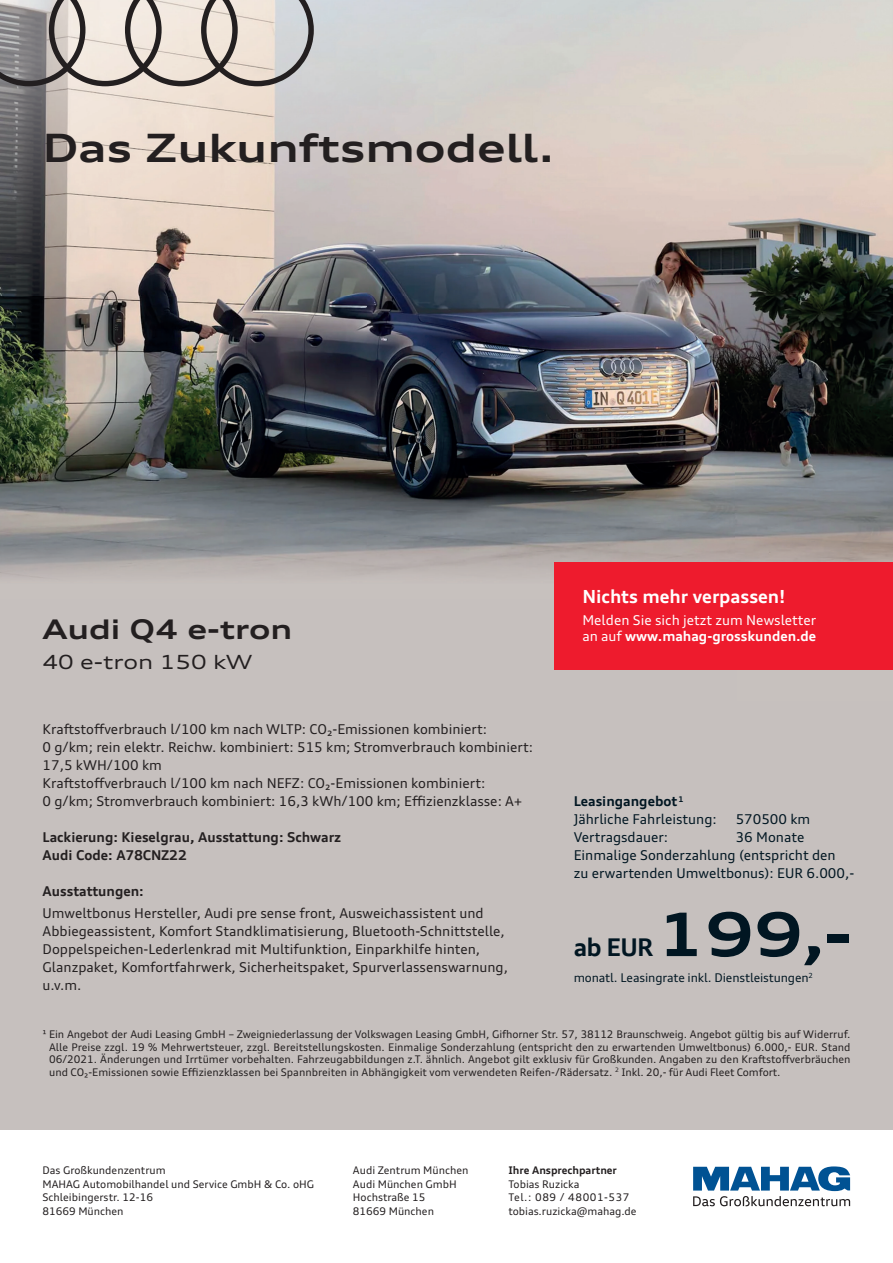
<style>
.page{position:relative;width:893px;height:1263px;background:#fff}
.page>*{position:absolute;margin:0;border:0;box-sizing:border-box;transform-origin:0 0}
.t1{font:125.1px "Audi Rings";color:#231f20}
.t2{font:700 expanded 60px "Audi Type";color:#011622}
.t3{font:700 expanded 39px "Audi Type";color:#231f20}
.t4{font:700 expanded 27px "Audi Type";color:#231f20}
.t5{font:700 24.3px "Audi Type";color:#011622}
.t6{font:expanded 19.5px "Audi Type";color:#231f20}
.t7{font:700 18px "Audi Type";color:#fff}
.t8{font:13.5px/18px "Audi Type";color:#231f20}
.t9{font:13.5px/18px "Audi Type";color:#011622}
.t10{font:700 13.5px/18px "Audi Type";color:#231f20}
.t11{font:13.5px/16.2px "Audi Type";color:#fff}
.t12{font:12px "Audi Type";letter-spacing:-.01em;color:#011622}
.t13{font:10.5px/13.5px "Audi Type";color:#231f20}
.t14{font:700 10.5px "Audi Type";color:#231f20}
.s1{font-weight:700}
</style>
<div class="page">
<div style="left:0;top:0;width:893px;height:1129px;background:#c6c0be"></div>
<img style="left:0;top:0;width:893px;height:670px">
<svg style="left:693px;top:1166px;width:157px;height:40px"></svg>
<div style="left:555px;top:562px;width:338px;height:107px;background:#ee1b2d"></div>
<h1 class="t1" style="left:-31px;top:-30px;width:351px">~</h1>
<h3 class="t3" style="left:43px;top:124px;width:513px">Das Zukunftsmodell.</h3>
<h3 class="t4" style="left:43px;top:613px;width:251px">Audi Q4 e-tron</h3>
<h3 class="t6" style="left:43px;top:650px;width:211px">40 e-tron 150 kW</h3>
<p class="t8" style="left:43px;top:720px;width:492px">Kraftstoffverbrauch l/100 km nach WLTP: CO₂-Emissionen kombiniert:<br>0 g/km; rein elektr. Reichw. kombiniert: 515 km; Stromverbrauch kombiniert:<br>17,5 kWH/100 km<br>Kraftstoffverbrauch l/100 km nach NEFZ: CO₂-Emissionen kombiniert:<br>0 g/km; Stromverbrauch kombiniert: 16,3 kWh/100 km; Effizienzklasse: A+</p>
<p class="t10" style="left:43px;top:828px;width:300px">Lackierung: Kieselgrau, Ausstattung: Schwarz<br>Audi Code: A78CNZ22</p>
<p class="t10" style="left:43px;top:882px;width:103px">Ausstattungen:</p>
<p class="t8" style="left:43px;top:904px;width:467px">Umweltbonus Hersteller, Audi pre sense front, Ausweichassistent und Abbiegeassistent, Komfort Standklimatisierung, Bluetooth-Schnittstelle, Doppelspeichen-Lederlenkrad mit Multifunktion, Einparkhilfe hinten, Glanzpaket, Komfortfahrwerk, Sicherheitspaket, Spurverlassenswarnung, u.v.m.</p>
<h3 class="t7" style="left:582px;top:585px;width:205px">Nichts mehr verpassen!</h3>
<p class="t11" style="left:582px;top:611px;width:235px">Melden Sie sich jetzt zum Newsletter an auf <span class="s1">www.mahag-grosskunden.de</span></p>
<p class="t9" style="left:574px;top:792px;width:145px"><span class="s1">Leasingangebot</span> <sup>1<br></sup>Jährliche Fahrleistung:</p>
<p class="t9" style="left:736px;top:810px;width:76px">570500 km</p>
<p class="t9" style="left:574px;top:828px;width:96px">Vertragsdauer:</p>
<p class="t9" style="left:574px;top:828px;width:282px;text-indent:162px">36 Monate<br>Einmalige Sonderzahlung (entspricht den<br>zu erwartenden Umweltbonus): EUR 6.000,-</p>
<h2 class="t2" style="left:655px;top:897px;width:199px">199,-</h2>
<p class="t12" style="left:574px;top:971px;width:241px">monatl. Leasingrate inkl. Dienstleistungen<sup>2</sup></p>
<h3 class="t5" style="left:574px;top:932px;width:81px">ab EUR</h3>
<p class="t13" style="left:49px;top:1028px;width:803px;line-height:12.6px;text-align:justify;text-indent:-7px">¹ Ein Angebot der Audi Leasing GmbH – Zweigniederlassung der Volkswagen Leasing GmbH, Gifhorner Str. 57, 38112 Braunschweig. Angebot gültig bis auf Widerruf.<br>Alle Preise zzgl. 19 % Mehrwertsteuer, zzgl. Bereitstellungskosten. Einmalige Sonderzahlung (entspricht den zu erwartenden Umweltbonus) 6.000,- EUR. Stand 06/2021. Änderungen und Irrtümer vorbehalten. Fahrzeugabbildungen z.T. ähnlich. Angebot gilt exklusiv für Großkunden. Angaben zu den Kraftstoffverbräuchen und CO₂-Emissionen sowie Effizienzklassen bei Spannbreiten in Abhängigkeit vom verwendeten Reifen-/Rädersatz. <sup>2</sup> Inkl. 20,- für Audi Fleet Comfort.</p>
<p class="t13" style="left:43px;top:1164px;width:273px">Das Großkundenzentrum<br>MAHAG Automobilhandel und Service GmbH &amp; Co. oHG<br>Schleibingerstr. 12-16<br>81669 München</p>
<p class="t13" style="left:353px;top:1164px;width:117px">Audi Zentrum München<br>Audi München GmbH<br>Hochstraße 15<br>81669 München</p>
<p class="t14" style="left:508px;top:1164px;width:110px">Ihre Ansprechpartner</p>
<p class="t13" style="left:508px;top:1177px;width:130px">Tobias Ruzicka<br>Tel.: 089 / 48001-537 tobias.ruzicka@mahag.de</p>
</div>
